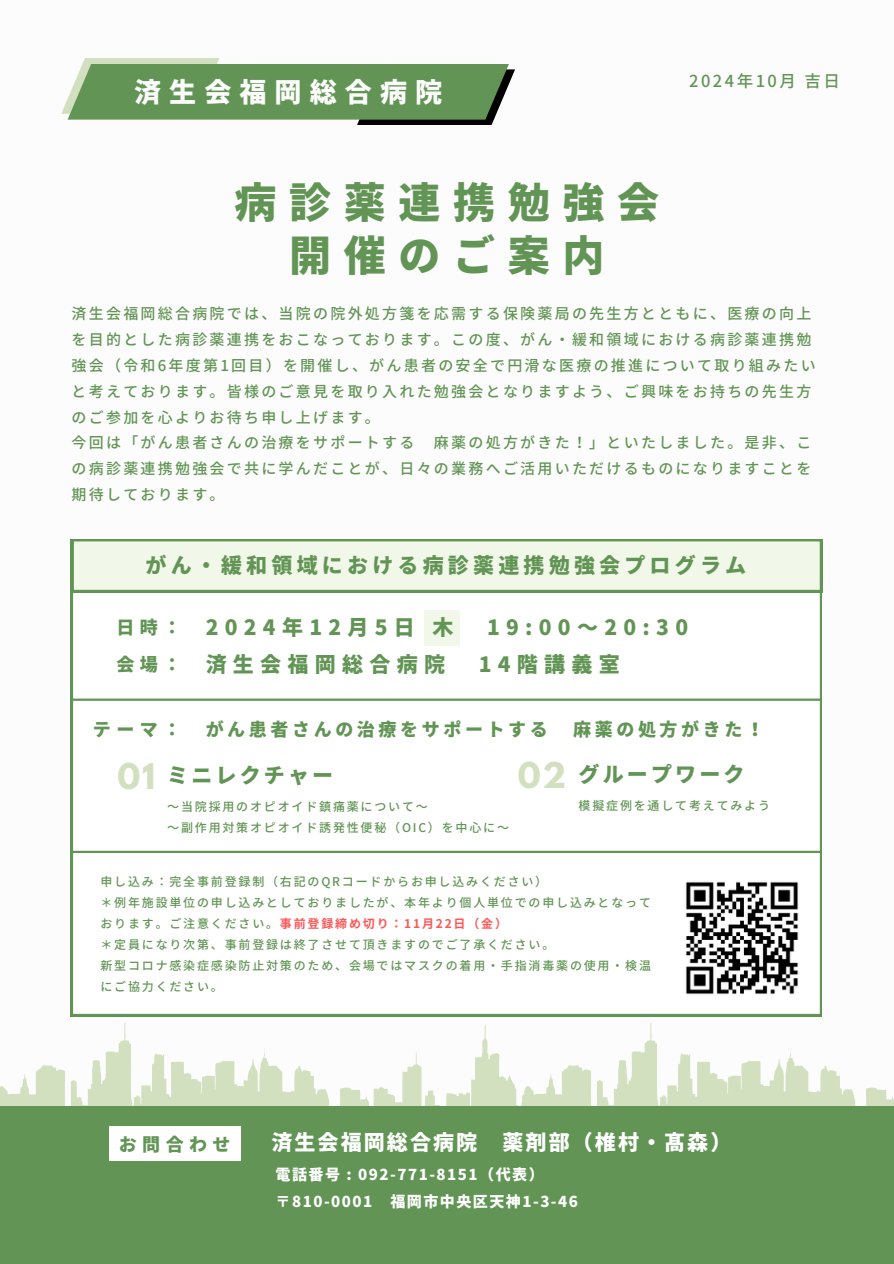
<style>
.page{position:relative;width:894px;height:1264px;background:#fff}
.page>*{position:absolute;margin:0;border:0;box-sizing:border-box;transform-origin:0 0}
.t1{font:900 42px/52.8px "Noto Sans JP";letter-spacing:.3em;color:#629555;text-align:center}
.t2{font:700 31.5px "League Spartan";color:#d3e0c0}
.t3{font:900 27px "Noto Sans JP";letter-spacing:.3em;color:#fcfcfc}
.t4{font:900 21px "Noto Sans JP";letter-spacing:.2em;color:#629555}
.t5{font:900 21px "Noto Sans JP";letter-spacing:.3em;color:#629555}
.t6{font:900 21px "Noto Sans JP";letter-spacing:.1em;color:#fff}
.t7{font:900 21px "Noto Sans JP";letter-spacing:.15em;color:#629555}
.t8{font:900 18px "Noto Sans JP";letter-spacing:.2em;color:#629555}
.t9{font:500 16.5px "Noto Sans JP";letter-spacing:.15em;color:#629555}
.t10{font:500 15px/25.8px "Noto Sans JP";letter-spacing:.15em;color:#629555}
.t11{font:900 15px/27px "Noto Sans JP";letter-spacing:.1em;color:#fff}
.t12{font:500 12px/21px "Noto Sans JP";letter-spacing:.15em;color:#629555}
.s1{font-weight:700;color:#ff5757}
</style>
<div class="page">
<svg style="left:0;top:1023px;width:496px;height:83px"></svg>
<svg style="left:496px;top:1023px;width:397px;height:83px"></svg>
<div style="left:0;top:1106px;width:893px;height:157px;background:#629555"></div>
<svg style="left:61px;top:58px;width:454px;height:67px"></svg>
<svg style="left:71px;top:539px;width:750px;height:477px"></svg>
<hr style="left:72px;top:850px;width:749px;height:3px;background:#629555">
<hr style="left:72px;top:698px;width:749px;height:2px;background:#629555">
<svg style="left:72px;top:539px;width:749px;height:53px;background:#e4eedb"></svg>
<img style="left:673px;top:869px;width:137px;height:137px">
<div style="left:424px;top:610px;width:36px;height:35px;background:#f2f8e9"></div>
<div style="left:109px;top:1126px;width:131px;height:34px;background:#fff"></div>
<h5 class="t3" style="left:134px;top:71px;width:309px">済生会福岡総合病院</h5>
<h3 class="t9" style="left:689px;top:68px;width:147px">2024年10月 吉日</h3>
<h4 class="t1" style="left:234px;top:174px;width:426px">病診薬連携勉強会開催のご案内</h4>
<h1 class="t10" style="left:72px;top:300px;width:745px">済生会福岡総合病院では、当院の院外処方箋を応需する保険薬局の先生方とともに、医療の向上を目的とした病診薬連携をおこなっております。この度、がん・緩和領域における病診薬連携勉強会（令和6年度第1回目）を開催し、がん患者の安全で円滑な医療の推進について取り組みたいと考えております。皆様のご意見を取り入れた勉強会となりますよう、ご興味をお持ちの先生方のご参加を心よりお待ち申し上げます。<br>今回は「がん患者さんの治療をサポートする</h1>
<h1 class="t10" style="left:72px;top:429px;width:741px;text-align:justify;text-indent:362px">麻薬の処方がきた！」といたしました。是非、この病診薬連携勉強会で共に学んだことが、日々の業務へご活用いただけるものになりますことを期待しております。</h1>
<h3 class="t4" style="left:145px;top:548px;width:602px">がん・緩和領域における病診薬連携勉強会プログラム</h3>
<h3 class="t8" style="left:116px;top:612px;width:66px">日時：</h3>
<h3 class="t5" style="left:205px;top:611px;width:249px">2024年12月 5日 木</h3>
<h3 class="t4" style="left:487px;top:611px;width:202px">19:00～20:30</h3>
<p class="t8" style="left:116px;top:649px;width:66px">会場：</p>
<h4 class="t8" style="left:93px;top:715px;width:90px">テーマ：</h4>
<p class="t5" style="left:205px;top:648px;width:241px">済生会福岡総合病院</p>
<p class="t4" style="left:478px;top:648px;width:143px">14階講義室</p>
<p class="t8" style="left:205px;top:715px;width:344px">がん患者さんの治療をサポートする</p>
<p class="t8" style="left:573px;top:715px;width:192px">麻薬の処方がきた！</p>
<h4 class="t2" style="left:517px;top:759px;width:50px">02</h4>
<h6 class="t2" style="left:118px;top:760px;width:39px">01</h6>
<h6 class="t7" style="left:578px;top:757px;width:167px">グループワーク</h6>
<p class="t12" style="left:578px;top:794px;width:193px">模擬症例を通して考えてみよう</p>
<p class="t7" style="left:167px;top:758px;width:167px">ミニレクチャー</p>
<h3 class="t12" style="left:167px;top:795px;width:342px">～当院採用のオピオイド鎮痛薬について～<br>～副作用対策オピオイド誘発性便秘（OIC）を中心に～</h3>
<p class="t12" style="left:100px;top:870px;width:552px">申し込み：完全事前登録制（右記のQRコードからお申し込みください）<br>＊例年施設単位の申し込みとしておりましたが、本年より個人単位での申し込みとなっております。ご注意ください。<span class="s1">事前登録締め切り：11月22日（金）<br></span>＊定員になり次第、事前登録は終了させて頂きますのでご了承ください。<br>新型コロナ感染症感染防止対策のため、会場ではマスクの着用・手指消毒薬の使用・検温にご協力ください。</p>
<h4 class="t8" style="left:119px;top:1129px;width:113px">お問合わせ</h4>
<h4 class="t6" style="left:271px;top:1125px;width:461px">済生会福岡総合病院 薬剤部（椎村・髙森）</h4>
<h4 class="t11" style="left:275px;top:1160px;width:304px">電話番号 : 092-771-8151（代表）〒810-0001 福岡市中央区天神1-3-46</h4>
</div>
